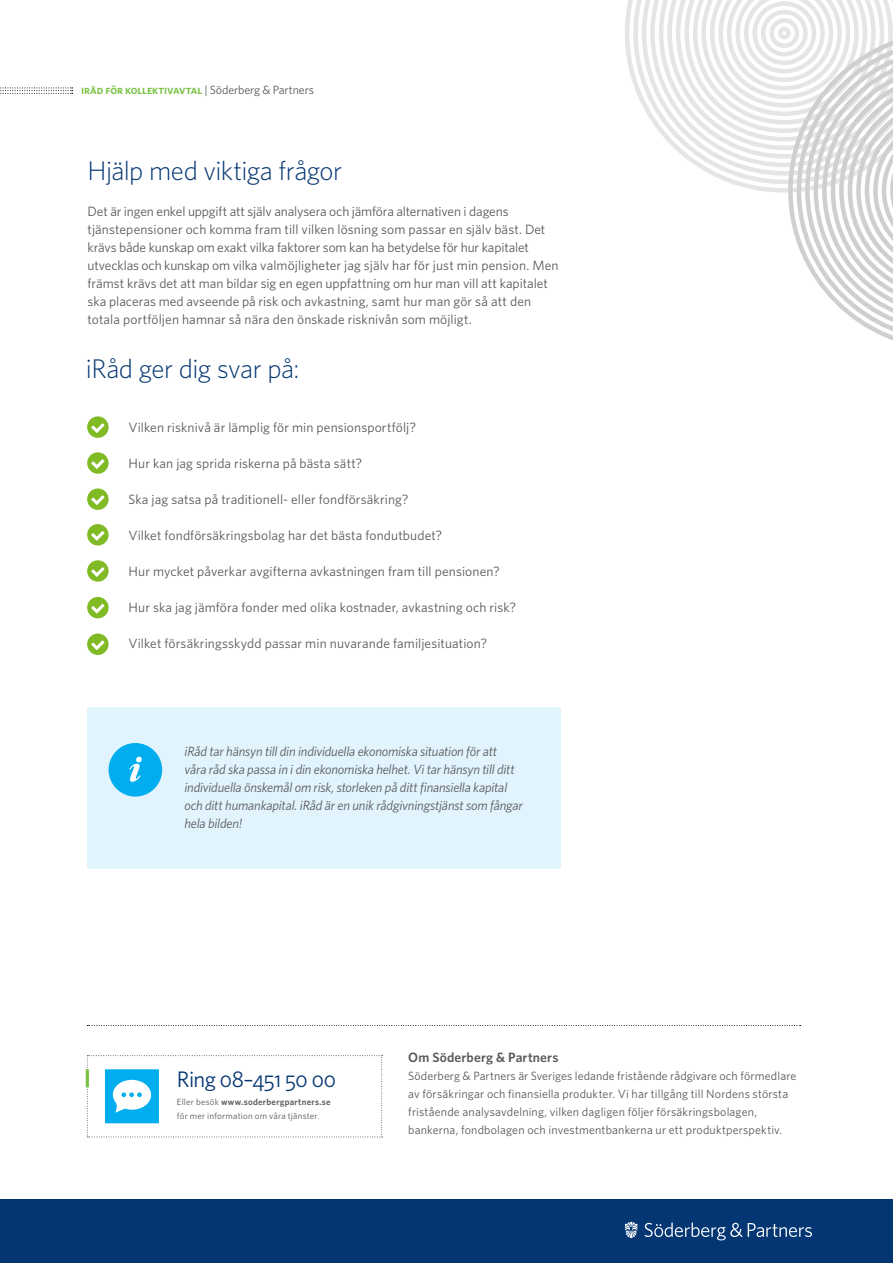
<style>
.page{position:relative;width:893px;height:1263px;background:#fff}
.page>*{position:absolute;margin:0;border:0;box-sizing:border-box;transform-origin:0 0}
.t1{font:300 27px "Whitney";letter-spacing:-.02em;color:#043673}
.t2{font:22.5px "Whitney";letter-spacing:-.025em;color:#043673}
.t3{font:13.5px/18px "Whitney";letter-spacing:.005em;color:#58595b}
.t4{font:italic 13.5px/18px "Whitney";letter-spacing:-.01em;color:#58595b}
.t5{font:600 13.5px "Whitney";letter-spacing:.015em;color:#58595b}
.t6{font:12px/18px "Whitney";letter-spacing:.01em;color:#58595b}
.t7{font:600 12px "Whitney";letter-spacing:-.005em;color:#7ac143}
.t8{font:9px/13.5px "Whitney";letter-spacing:.025em;color:#58595b}
.s1{font-weight:400;color:#58595b}
.s2{font-weight:600}
</style>
<div class="page">
<svg style="left:87px;top:416px;width:22px;height:22px"></svg>
<svg style="left:87px;top:452px;width:22px;height:22px"></svg>
<svg style="left:87px;top:488px;width:22px;height:22px"></svg>
<svg style="left:87px;top:524px;width:22px;height:21px"></svg>
<svg style="left:87px;top:560px;width:22px;height:22px"></svg>
<svg style="left:87px;top:597px;width:22px;height:21px"></svg>
<svg style="left:87px;top:633px;width:22px;height:22px"></svg>
<div style="left:88px;top:707px;width:473px;height:161px;background:#e1f4fd"></div>
<div style="left:109px;top:743px;width:53px;height:53px;background:#00aeef;border-radius:50%"></div>
<img style="left:110px;top:752px;width:51px;height:36px">
<svg style="left:625px;top:0;width:17px;height:104px"></svg>
<svg style="left:642px;top:0;width:251px;height:340px"></svg>
<svg style="left:87px;top:1025px;width:714px;height:1px"></svg>
<svg style="left:87px;top:1055px;width:296px;height:82px"></svg>
<hr style="left:86px;top:1069px;width:3px;height:18px;background:#7ac143">
<div style="left:0;top:1199px;width:893px;height:64px;background:#043673"></div>
<svg style="left:645px;top:1222px;width:167px;height:18px"></svg>
<svg style="left:625px;top:1222px;width:12px;height:16px"></svg>
<svg style="left:0;top:88px;width:73px;height:6px"></svg>
<p class="t7" style="left:81px;top:82px;width:234px">iråd för kollektivavtal <span class="s1">| Söderberg &amp; Partners</span></p>
<h1 class="t1" style="left:88px;top:153px;width:256px">Hjälp med viktiga frågor</h1>
<p class="t3" style="left:88px;top:202px;width:472px">Det är ingen enkel uppgift att själv analysera och jämföra alternativen i dagens tjänstepensioner och komma fram till vilken lösning som passar en själv bäst. Det krävs både kunskap om exakt vilka faktorer som kan ha betydelse för hur kapitalet utvecklas och kunskap om vilka valmöjligheter jag själv har för just min pension. Men främst krävs det att man bildar sig en egen uppfattning om hur man vill att kapitalet ska placeras med avseende på risk och avkastning, samt hur man gör så att den totala portföljen hamnar så nära den önskade risknivån som möjligt.</p>
<h1 class="t1" style="left:86px;top:351px;width:215px">iRåd ger dig svar på:</h1>
<p class="t3" style="left:128px;top:418px;width:289px">Vilken risknivå är lämplig för min pensionsportfölj?</p>
<p class="t3" style="left:128px;top:454px;width:235px">Hur kan jag sprida riskerna på bästa sätt?</p>
<p class="t3" style="left:128px;top:490px;width:282px">Ska jag satsa på traditionell- eller fondförsäkring?</p>
<p class="t3" style="left:128px;top:526px;width:315px">Vilket fondförsäkringsbolag har det bästa fondutbudet?</p>
<p class="t3" style="left:128px;top:562px;width:373px">Hur mycket påverkar avgifterna avkastningen fram till pensionen?</p>
<p class="t3" style="left:128px;top:598px;width:389px">Hur ska jag jämföra fonder med olika kostnader, avkastning och risk?</p>
<p class="t3" style="left:128px;top:634px;width:360px">Vilket försäkringsskydd passar min nuvarande familjesituation?</p>
<p class="t4" style="left:184px;top:742px;width:340px">iRåd tar hänsyn till din individuella ekonomiska situation för att<br>våra råd ska passa in i din ekonomiska helhet. Vi tar hänsyn till ditt individuella önskemål om risk, storleken på ditt finansiella kapital och ditt humankapital. iRåd är en unik rådgivningstjänst som fångar hela bilden!</p>
<h2 class="t2" style="left:177px;top:1064px;width:160px">Ring 08–451 50 00</h2>
<p class="t8" style="left:177px;top:1095px;width:155px">Eller besök <span class="s2">www.soderbergpartners.se </span>för mer information om våra tjänster.</p>
<p class="t5" style="left:408px;top:1048px;width:152px">Om Söderberg &amp; Partners</p>
<p class="t6" style="left:408px;top:1067px;width:390px">Söderberg &amp; Partners är Sveriges ledande fristående rådgivare och förmedlare av försäkringar och finansiella produkter. Vi har tillgång till Nordens största fristående analysavdelning, vilken dagligen följer försäkringsbolagen, bankerna, fondbolagen och investmentbankerna ur ett produktperspektiv.</p>
</div>
